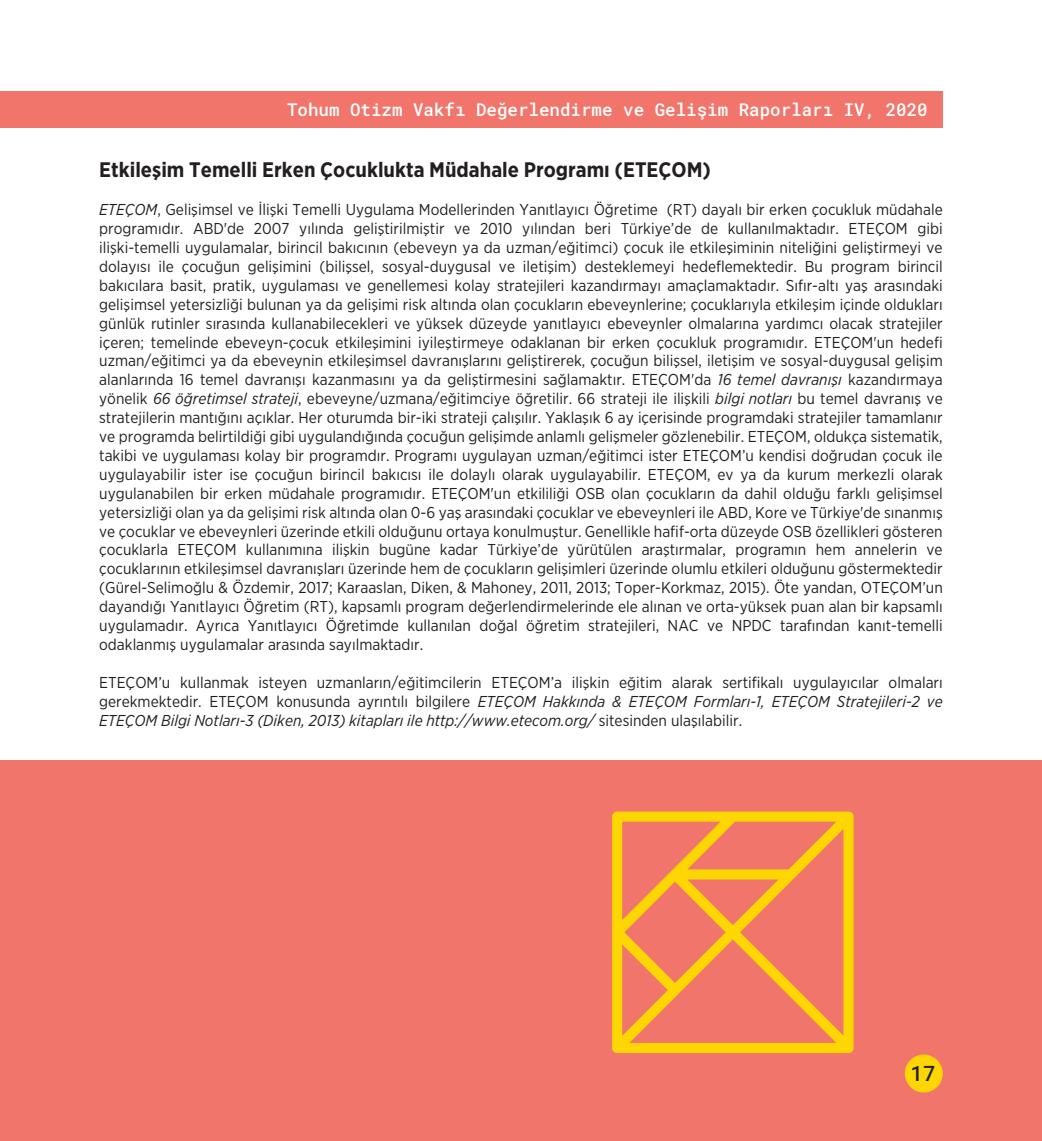
<style>
.page{position:relative;width:1042px;height:1141px;background:#fff}
.page>*{position:absolute;margin:0;border:0;box-sizing:border-box;transform-origin:0 0}
.t1{font:700 21px "Gotham Narrow";color:#231f20}
.t2{font:500 21px "Roboto Mono";color:#231f20}
.t3{font:500 17.5px "Roboto Mono";color:#fff}
.t4{font:15.75px/18.9px "Gotham Narrow";color:#231f20;text-align:justify}
.s1{font-style:italic}
</style>
<div class="page">
<div style="left:0;top:761px;width:1042px;height:380px;background:#f2756b"></div>
<div style="left:905px;top:1055px;width:38px;height:37px;background:#fed702;border-radius:50%"></div>
<div style="left:0;top:91px;width:943px;height:36px;background:#f2756b"></div>
<svg style="left:612px;top:812px;width:241px;height:241px"></svg>
<p class="t3" style="left:272px;top:97px;width:652px">Tohum Otizm Vakfı Değerlendirme ve Gelişim Raporları III, 2020</p>
<p class="t3" style="left:287px;top:97px;width:642px">Tohum Otizm Vakfı Değerlendirme ve Gelişim Raporları IV, 2020</p>
<h1 class="t1" style="left:99px;top:157px;width:613px">Etkileşim Temelli Erken Çocuklukta Müdahale Programı (ETEÇOM)</h1>
<p class="t4" style="left:99px;top:200px;width:845px"><span class="s1">ETEÇOM</span>, Gelişimsel ve İlişki Temelli Uygulama Modellerinden Yanıtlayıcı Öğretime (RT) dayalı bir erken çocukluk müdahale programıdır. ABD'de 2007 yılında geliştirilmiştir ve 2010 yılından beri Türkiye’de de kullanılmaktadır. ETEÇOM gibi ilişki-temelli uygulamalar, birincil bakıcının (ebeveyn ya da uzman/eğitimci) çocuk ile etkileşiminin niteliğini geliştirmeyi ve dolayısı ile çocuğun gelişimini (bilişsel, sosyal-duygusal ve iletişim) desteklemeyi hedeflemektedir. Bu program birincil bakıcılara basit, pratik, uygulaması ve genellemesi kolay stratejileri kazandırmayı amaçlamaktadır. Sıfır-altı yaş arasındaki gelişimsel yetersizliği bulunan ya da gelişimi risk altında olan çocukların ebeveynlerine; çocuklarıyla etkileşim içinde oldukları günlük rutinler sırasında kullanabilecekleri ve yüksek düzeyde yanıtlayıcı ebeveynler olmalarına yardımcı olacak stratejiler içeren; temelinde ebeveyn-çocuk etkileşimini iyileştirmeye odaklanan bir erken çocukluk programıdır. ETEÇOM'un hedefi uzman/eğitimci ya da ebeveynin etkileşimsel davranışlarını geliştirerek, çocuğun bilişsel, iletişim ve sosyal-duygusal gelişim alanlarında 16 temel davranışı kazanmasını ya da geliştirmesini sağlamaktır. ETEÇOM'da <span class="s1">16 temel davranışı</span> kazandırmaya yönelik <span class="s1">66 öğretimsel strateji</span>, ebeveyne/uzmana/eğitimciye öğretilir. 66 strateji ile ilişkili <span class="s1">bilgi notları</span> bu temel davranış ve stratejilerin mantığını açıklar. Her oturumda bir-iki strateji çalışılır. Yaklaşık 6 ay içerisinde programdaki stratejiler tamamlanır ve programda belirtildiği gibi uygulandığında çocuğun gelişimde anlamlı gelişmeler gözlenebilir. ETEÇOM, oldukça sistematik, takibi ve uygulaması kolay bir programdır. Programı uygulayan uzman/eğitimci ister ETEÇOM’u kendisi doğrudan çocuk ile uygulayabilir ister ise çocuğun birincil bakıcısı ile dolaylı olarak uygulayabilir. ETEÇOM, ev ya da kurum merkezli olarak uygulanabilen bir erken müdahale programıdır. ETEÇOM'un etkililiği OSB olan çocukların da dahil olduğu farklı gelişimsel yetersizliği olan ya da gelişimi risk altında olan 0-6 yaş arasındaki çocuklar ve ebeveynleri ile ABD, Kore ve Türkiye'de sınanmış ve çocuklar ve ebeveynleri üzerinde etkili olduğunu ortaya konulmuştur. Genellikle hafif-orta düzeyde OSB özellikleri gösteren çocuklarla ETEÇOM kullanımına ilişkin bugüne kadar Türkiye’de yürütülen araştırmalar, programın hem annelerin ve çocuklarının etkileşimsel davranışları üzerinde hem de çocukların gelişimleri üzerinde olumlu etkileri olduğunu göstermektedir (Gürel-Selimoğlu &amp; Özdemir, 2017; Karaaslan, Diken, &amp; Mahoney, 2011, 2013; Toper-Korkmaz, 2015). Öte yandan, OTEÇOM’un dayandığı Yanıtlayıcı Öğretim (RT), kapsamlı program değerlendirmelerinde ele alınan ve orta-yüksek puan alan bir kapsamlı uygulamadır. Ayrıca Yanıtlayıcı Öğretimde kullanılan doğal öğretim stratejileri, NAC ve NPDC tarafından kanıt-temelli odaklanmış uygulamalar arasında sayılmaktadır.</p>
<p class="t4" style="left:99px;top:672px;width:845px">ETEÇOM’u kullanmak isteyen uzmanların/eğitimcilerin ETEÇOM’a ilişkin eğitim alarak sertifikalı uygulayıcılar olmaları gerekmektedir. ETEÇOM konusunda ayrıntılı bilgilere <span class="s1">ETEÇOM Hakkında &amp; ETEÇOM Formları-1, ETEÇOM Stratejileri-2 ve ETEÇOM Bilgi Notları-3 (Diken, 2013) kitapları ile http://www.etecom.org/</span> sitesinden ulaşılabilir.</p>
<h1 class="t2" style="left:910px;top:1059px;width:27px">17</h1>
</div>
